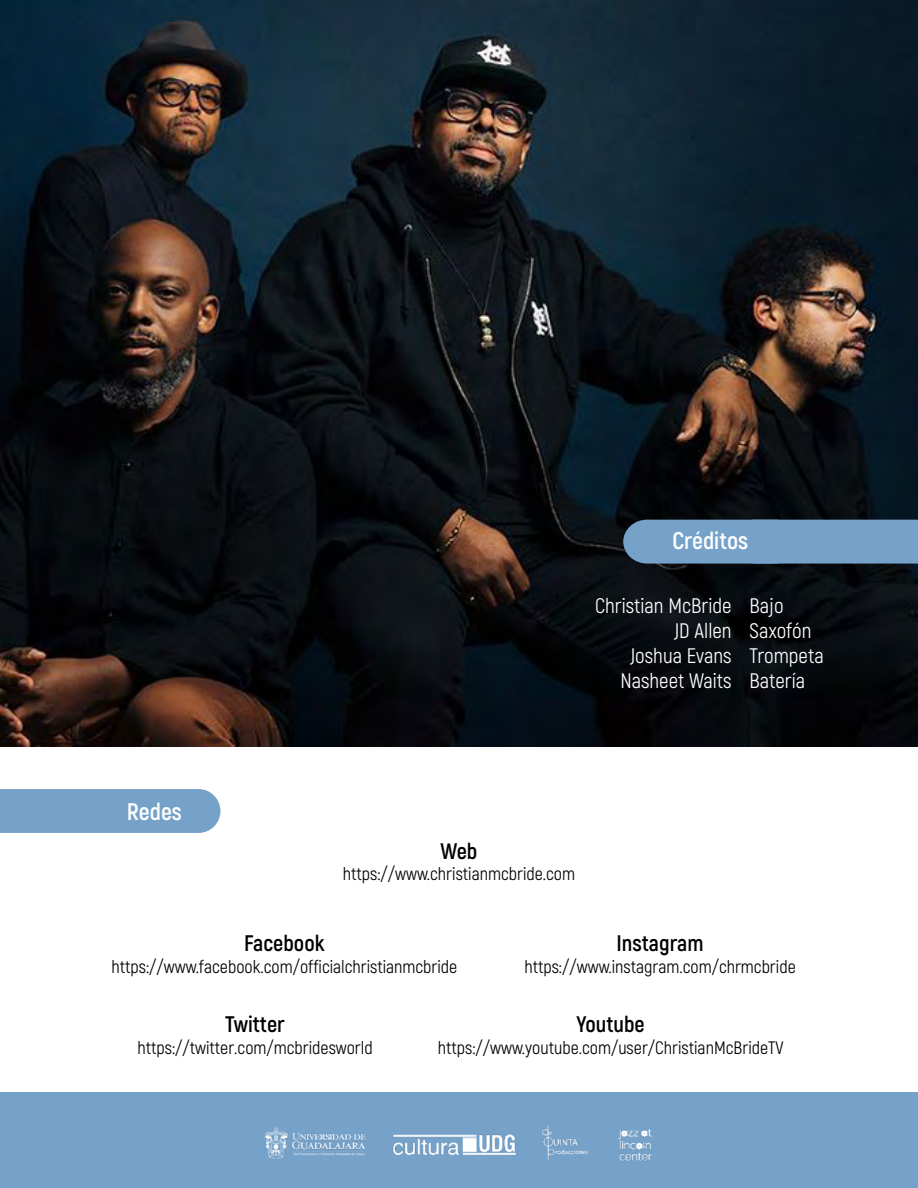
<style>
.page{position:relative;width:918px;height:1188px;background:#fff}
.page>*{position:absolute;margin:0;border:0;box-sizing:border-box;transform-origin:0 0}
.t1{font:700 24px "Akrobat";color:#fff}
.t2{font:700 22.5px "Akrobat";color:#000}
.t3{font:21px/25.2px "Akrobat";color:#fff;text-align:right}
.t4{font:18px "Akrobat";color:#000}
</style>
<div class="page">
<img style="left:0;top:0;width:918px;height:747px">
<div style="left:0;top:1093px;width:918px;height:95px;background:#76a2ca"></div>
<div style="left:0;top:789px;width:220px;height:44px;background:#76a2ca"></div>
<img style="left:265px;top:1125px;width:387px;height:36px">
<div style="left:623px;top:520px;width:295px;height:44px;background:#76a2ca"></div>
<h1 class="t1" style="left:672px;top:526px;width:77px">Créditos</h1>
<h1 class="t1" style="left:127px;top:797px;width:56px">Redes</h1>
<p class="t3" style="left:595px;top:593px;width:138px">Christian McBride<br>JD Allen<br>Joshua Evans<br>Nasheet Waits</p>
<p class="t3" style="left:750px;top:593px;width:76px;text-align:left">Bajo<br>Saxofón<br>Trompeta<br>Batería</p>
<p class="t2" style="left:441px;top:837px;width:38px">Web</p>
<p class="t4" style="left:343px;top:863px;width:234px">https://www.christianmcbride.com</p>
<p class="t2" style="left:244px;top:929px;width:82px">Facebook</p>
<p class="t4" style="left:112px;top:956px;width:347px">https://www.facebook.com/officialchristianmcbride</p>
<p class="t2" style="left:225px;top:1011px;width:61px">Twitter</p>
<p class="t4" style="left:137px;top:1037px;width:237px">https://twitter.com/mcbridesworld</p>
<p class="t2" style="left:617px;top:929px;width:89px">Instagram</p>
<p class="t4" style="left:524px;top:956px;width:273px">https://www.instagram.com/chrmcbride</p>
<p class="t2" style="left:577px;top:1011px;width:70px">Youtube</p>
<p class="t4" style="left:438px;top:1037px;width:347px">https://www.youtube.com/user/ChristianMcBrideTV</p>
</div>
